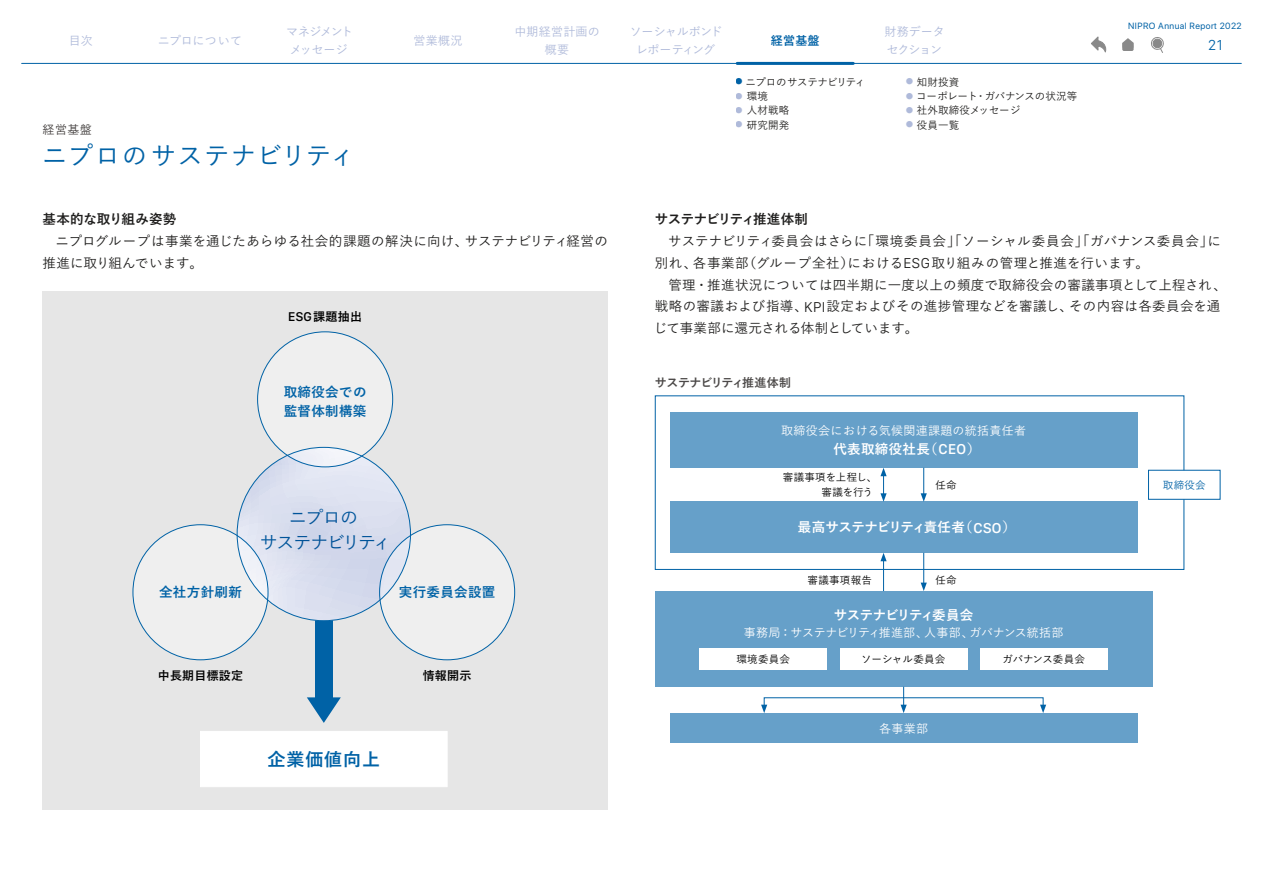
<style>
.page{position:relative;width:1263px;height:893px;background:#fff}
.page>*{position:absolute;margin:0;border:0;box-sizing:border-box;transform-origin:0 0}
.t1{font:500 25.5px "Yu Go";letter-spacing:.04em;color:#0062a6}
.t2{font:500 18px/25.5px "Yu Go";letter-spacing:-.065em;color:#0062a6;text-align:center}
.t3{font:700 18px "Yu Go";letter-spacing:.05em;color:#0062a6}
.t4{font:300 15px "SF Compact Display";color:#0062a6}
.t5{font:500 13.5px/21.8px "Yu Go";letter-spacing:.025em;color:#1f1e1d}
.t6{font:500 13.5px/21.8px "Yu Go";letter-spacing:.005em;color:#1f1e1d}
.t7{font:700 13.5px/19.5px "Yu Go";letter-spacing:.025em;color:#0062a6}
.t8{font:700 13.5px "Yu Go";letter-spacing:-.03em;color:#fff}
.t9{font:700 13.5px "Yu Go";letter-spacing:-.025em;color:#1f1e1d}
.t10{font:700 13.5px "Yu Go";letter-spacing:.025em;color:#fff}
.t11{font:700 13.5px "Yu Go";letter-spacing:-.065em;color:#fff}
.t12{font:700 13.5px "Yu Go";letter-spacing:.01em;color:#1f1e1d}
.t13{font:500 12px "Yu Go";letter-spacing:-.03em;color:#fff}
.t14{font:500 12px "Yu Go";letter-spacing:.025em;color:#fff}
.t15{font:700 12px "Yu Go";letter-spacing:.025em;color:#000}
.t16{font:500 12px/18px "Yu Go";letter-spacing:-.06em;color:#afbada;text-align:center}
.t17{font:500 12px "Yu Go";letter-spacing:-.005em;color:#afbada}
.t18{font:700 12px "Yu Go";letter-spacing:-.04em;color:#4c4948}
.t19{font:500 12px/18px "Yu Go";letter-spacing:-.03em;color:#afbada;text-align:center}
.t20{font:500 12px/18px "Yu Go";letter-spacing:-.045em;color:#afbada}
.t21{font:500 12px/18px "Yu Go";letter-spacing:.02em;color:#afbada;text-align:center}
.t22{font:500 12px "Yu Go";color:#3e3a39}
.t23{font:700 12px "Yu Go";color:#0062a6}
.t24{font:500 10.5px "Yu Go";letter-spacing:.01em;color:#1f1e1d}
.t25{font:500 10.5px "Yu Go";letter-spacing:.025em;color:#000}
.t26{font:500 10.5px "Yu Go";letter-spacing:-.035em;color:#1f1e1d}
.t27{font:500 10.5px/15px "Yu Go";letter-spacing:-.01em;color:#000}
.t28{font:500 10.5px "Yu Go";letter-spacing:-.04em;color:#1f1e1d}
.t29{font:500 10.5px "Yu Go";letter-spacing:-.03em;color:#000}
.t30{font:500 10.5px "Yu Go";color:#0062a6}
.t31{font:9px "SF Pro Display";letter-spacing:.05em;color:#0062a6}
.s1{font-size:7.5px;color:#0062a6}
.s2{font-size:7.5px;color:#afbada}
.s3{font-family:"SF Compact Display";font-weight:500;font-size:13.2px}
.s4{font-family:"SF Compact Display";font-weight:300;font-size:14.85px}
.s5{font-family:"SF Compact Display";font-weight:500;font-size:14.85px}
</style>
<div class="page">
<div style="left:43px;top:291px;width:565px;height:519px;background:#e6e6e6"></div>
<div style="left:315px;top:614px;width:17px;height:86px;background:#0062a6"></div>
<svg style="left:307px;top:697px;width:34px;height:26px"></svg>
<svg style="left:237px;top:447px;width:173px;height:174px;fill:#dadfef"></svg>
<div style="left:655px;top:591px;width:497px;height:96px;background:#66a0c9"></div>
<div style="left:699px;top:648px;width:128px;height:22px;background:#fff"></div>
<div style="left:980px;top:648px;width:128px;height:22px;background:#fff"></div>
<div style="left:840px;top:648px;width:127px;height:22px;background:#fff"></div>
<div style="left:655px;top:395px;width:529px;height:175px;border:1px solid #0062a6"></div>
<div style="left:670px;top:412px;width:467px;height:56px;background:#66a0c9"></div>
<div style="left:670px;top:502px;width:467px;height:51px;background:#66a0c9"></div>
<div style="left:670px;top:713px;width:467px;height:30px;background:#66a0c9"></div>
<svg style="left:880px;top:468px;width:7px;height:34px"></svg>
<svg style="left:921px;top:468px;width:6px;height:34px"></svg>
<hr style="left:883px;top:559px;width:1px;height:32px;background:#0062a6">
<svg style="left:880px;top:553px;width:7px;height:8px"></svg>
<hr style="left:923px;top:553px;width:1px;height:32px;background:#0062a6">
<svg style="left:921px;top:583px;width:6px;height:8px"></svg>
<div style="left:1148px;top:470px;width:72px;height:30px;background:#fff;border:1px solid #0062a6"></div>
<svg style="left:900px;top:687px;width:7px;height:26px"></svg>
<svg style="left:1040px;top:705px;width:6px;height:8px"></svg>
<svg style="left:761px;top:705px;width:6px;height:8px"></svg>
<div style="left:200px;top:731px;width:247px;height:56px;background:#fff"></div>
<div style="left:380px;top:525px;width:135px;height:135px;background:#efefef;border-radius:50%"></div>
<div style="left:133px;top:525px;width:135px;height:135px;background:#efefef;border-radius:50%"></div>
<div style="left:258px;top:332px;width:135px;height:135px;background:#efefef;border-radius:50%"></div>
<svg style="left:1091px;top:36px;width:15px;height:17px"></svg>
<svg style="left:1122px;top:38px;width:12px;height:13px"></svg>
<svg style="left:1151px;top:37px;width:13px;height:16px"></svg>
<hr style="left:22px;top:63px;width:1219px;height:1px;background:#0062a6">
<hr style="left:737px;top:62px;width:116px;height:3px;background:#0062a6">
<p class="t17" style="left:414px;top:29px;width:50px">営業概況</p>
<p class="t21" style="left:514px;top:21px;width:87px">中期経営計画の概要</p>
<p class="t20" style="left:884px;top:21px;width:62px">財務データセクション</p>
<p class="t17" style="left:158px;top:29px;width:86px">ニプロについて</p>
<p class="t16" style="left:630px;top:21px;width:94px">ソーシャルボンドレポーティング</p>
<p class="t17" style="left:69px;top:29px;width:26px">目次</p>
<p class="t19" style="left:286px;top:21px;width:69px">マネジメントメッセージ</p>
<p class="t23" style="left:771px;top:34px;width:50px">経営基盤</p>
<p class="t28" style="left:736px;top:72px;width:131px"><span class="s1">●</span> ニプロのサステナビリティ</p>
<p class="t24" style="left:736px;top:86px;width:34px"><span class="s2">●</span> 環境</p>
<p class="t24" style="left:736px;top:101px;width:55px"><span class="s2">●</span> 人材戦略</p>
<p class="t24" style="left:736px;top:115px;width:55px"><span class="s2">●</span> 研究開発</p>
<p class="t24" style="left:906px;top:72px;width:55px"><span class="s2">●</span> 知財投資</p>
<p class="t26" style="left:906px;top:86px;width:173px"><span class="s2">●</span> コーポレート・ガバナンスの状況等</p>
<p class="t24" style="left:906px;top:101px;width:116px"><span class="s2">●</span> 社外取締役メッセージ</p>
<p class="t24" style="left:906px;top:115px;width:55px"><span class="s2">●</span> 役員一覧</p>
<p class="t22" style="left:43px;top:118px;width:51px">経営基盤</p>
<h1 class="t1" style="left:42px;top:132px;width:315px">ニプロのサステナビリティ</h1>
<p class="t31" style="left:1128px;top:19px;width:115px">NIPRO Annual Report 2022</p>
<p class="t4" style="left:1208px;top:35px;width:16px">21</p>
<p class="t12" style="left:43px;top:212px;width:135px">基本的な取り組み姿勢</p>
<p class="t6" style="left:43px;top:228px;width:567px;text-indent:13px">ニプログループは事業を通じたあらゆる社会的課題の解決に向け、サステナビリティ経営の推進に取り組んでいます。</p>
<p class="t15" style="left:288px;top:310px;width:75px"><span class="s3">ESG</span>課題抽出</p>
<p class="t7" style="left:284px;top:382px;width:84px">取締役会での監督体制構築</p>
<h2 class="t2" style="left:259px;top:502px;width:133px">ニプロの<br>サステナビリティ</h2>
<p class="t7" style="left:159px;top:583px;width:84px">全社方針刷新</p>
<p class="t7" style="left:399px;top:583px;width:98px">実行委員会設置</p>
<p class="t15" style="left:158px;top:669px;width:87px">中長期目標設定</p>
<h2 class="t3" style="left:268px;top:749px;width:114px">企業価値向上</h2>
<p class="t15" style="left:423px;top:669px;width:50px">情報開示</p>
<p class="t9" style="left:655px;top:212px;width:155px">サステナビリティ推進体制</p>
<p class="t5" style="left:655px;top:228px;width:567px;text-indent:13px">サステナビリティ委員会はさらに「環境委員会」「ソーシャル委員会」「ガバナンス委員会」に別れ、各事業部（グループ全社）における<span class="s4">ESG</span>取り組みの管理と推進を行います。</p>
<p class="t5" style="left:654px;top:272px;width:575px;text-indent:15px">管理・推進状況については四半期に一度以上の頻度で取締役会の審議事項として上程され、戦略の審議および指導、<span class="s4">KPI</span>設定およびその進捗管理などを審議し、その内容は各委員会を通じて事業部に還元される体制としています。</p>
<p class="t18" style="left:655px;top:376px;width:138px">サステナビリティ推進体制</p>
<p class="t14" style="left:781px;top:419px;width:246px">取締役会における気候関連課題の統括責任者</p>
<p class="t10" style="left:833px;top:441px;width:149px">代表取締役社長（<span class="s5">CEO</span>）</p>
<p class="t27" style="left:822px;top:469px;width:57px;text-indent:-39px">審議事項を上程し、審議を行う</p>
<p class="t25" style="left:935px;top:475px;width:23px">任命</p>
<p class="t8" style="left:798px;top:520px;width:220px">最高サステナビリティ責任者（<span class="s5">CSO</span>）</p>
<p class="t25" style="left:808px;top:571px;width:66px">審議事項報告</p>
<p class="t25" style="left:935px;top:571px;width:23px">任命</p>
<p class="t11" style="left:834px;top:607px;width:141px">サステナビリティ委員会</p>
<p class="t13" style="left:744px;top:621px;width:321px">事務局：サステナビリティ推進部、人事部、ガバナンス統括部</p>
<p class="t25" style="left:736px;top:649px;width:55px">環境委員会</p>
<p class="t25" style="left:861px;top:649px;width:86px">ソーシャル委員会</p>
<p class="t29" style="left:1003px;top:649px;width:84px">ガバナンス委員会</p>
<p class="t14" style="left:879px;top:717px;width:50px">各事業部</p>
<p class="t30" style="left:1163px;top:475px;width:44px">取締役会</p>
</div>
